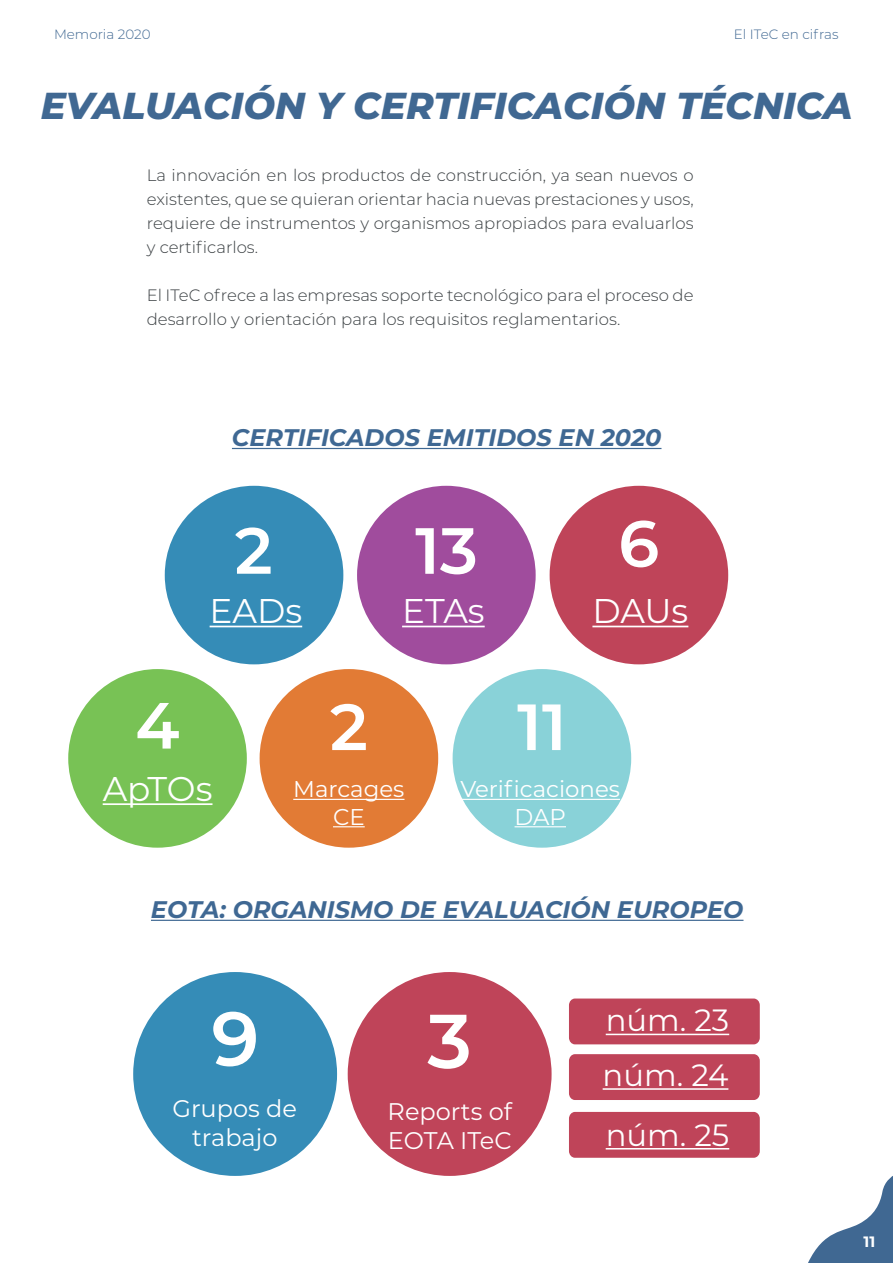
<style>
.page{position:relative;width:893px;height:1263px;background:#fff}
.page>*{position:absolute;margin:0;border:0;box-sizing:border-box;transform-origin:0 0}
.t1{font:600 76.2px "Montserrat";color:#fff}
.t2{font:600 65.1px "Montserrat";color:#fff}
.t3{font:italic 800 37.5px "Montserrat";color:#406892}
.t4{font:34.35px "Montserrat";color:#fff}
.t5{font:30.75px/54.6px "Montserrat";color:#fff}
.t6{font:italic 700 24px "Montserrat";color:#3f6893}
.t7{font:24px/28.8px "Montserrat";color:#fff;text-align:center}
.t8{font:22.8px/27.5px "Montserrat";color:#fff;text-align:center}
.t9{font:300 16.5px/24px "Montserrat";color:#3a3f42;text-align:justify}
.t10{font:700 15px "Montserrat";color:#fff}
.t11{font:300 13.5px "Montserrat";color:#406892}
</style>
<div class="page">
<div style="left:165px;top:486px;width:178px;height:178px;background:#358cb7;border-radius:50%"></div>
<div style="left:357px;top:486px;width:179px;height:178px;background:#a04c9d;border-radius:50%"></div>
<div style="left:550px;top:486px;width:178px;height:178px;background:#bf4459;border-radius:50%"></div>
<div style="left:453px;top:669px;width:178px;height:179px;background:#89d2d8;border-radius:50%"></div>
<div style="left:260px;top:669px;width:178px;height:179px;background:#e27b35;border-radius:50%"></div>
<div style="left:68px;top:669px;width:179px;height:179px;background:#78c255;border-radius:50%"></div>
<div style="left:133px;top:972px;width:204px;height:204px;background:#358cb7;border-radius:50%"></div>
<div style="left:348px;top:972px;width:204px;height:204px;background:#bf4459;border-radius:50%"></div>
<div style="left:569px;top:998px;width:191px;height:46px;background:#bf4459;border-radius:6px"></div>
<div style="left:569px;top:1054px;width:191px;height:46px;background:#bf4459;border-radius:6px"></div>
<div style="left:569px;top:1112px;width:191px;height:46px;background:#bf4459;border-radius:6px"></div>
<svg style="left:808px;top:1176px;width:85px;height:87px"></svg>
<hr style="left:232px;top:448px;width:429px;height:1px;background:#3f6893">
<hr style="left:151px;top:920px;width:592px;height:1px;background:#3f6893">
<hr style="left:210px;top:626px;width:92px;height:1px;background:#fff">
<hr style="left:606px;top:1034px;width:123px;height:1px;background:#fff">
<hr style="left:603px;top:1088px;width:125px;height:2px;background:#fff">
<hr style="left:606px;top:1148px;width:123px;height:1px;background:#fff">
<hr style="left:402px;top:626px;width:83px;height:1px;background:#fff">
<hr style="left:592px;top:626px;width:96px;height:1px;background:#fff">
<hr style="left:103px;top:803px;width:109px;height:2px;background:#fff">
<hr style="left:293px;top:799px;width:111px;height:1px;background:#fff">
<hr style="left:333px;top:826px;width:32px;height:1px;background:#fff">
<hr style="left:460px;top:799px;width:160px;height:1px;background:#fff">
<hr style="left:515px;top:826px;width:51px;height:1px;background:#fff">
<p class="t11" style="left:54px;top:25px;width:98px">Memoria 2020</p>
<p class="t11" style="left:734px;top:25px;width:106px">El ITeC en cifras</p>
<h3 class="t3" style="left:41px;top:78px;width:813px">EVALUACIÓN Y CERTIFICACIÓN TÉCNICA</h3>
<p class="t9" style="left:147px;top:162px;width:548px">La innovación en los productos de construcción, ya sean nuevos o existentes, que se quieran orientar hacia nuevas prestaciones y usos, requiere de instrumentos y organismos apropiados para evaluarlos y certificarlos.</p>
<p class="t9" style="left:147px;top:282px;width:548px">El ITeC ofrece a las empresas soporte tecnológico para el proceso de desarrollo y orientación para los requisitos reglamentarios.</p>
<h3 class="t6" style="left:232px;top:420px;width:431px">CERTIFICADOS EMITIDOS EN 2020</h3>
<h2 class="t2" style="left:235px;top:504px;width:39px">2</h2>
<h3 class="t4" style="left:210px;top:587px;width:94px">EADs</h3>
<h2 class="t2" style="left:135px;top:679px;width:46px">4</h2>
<h2 class="t2" style="left:330px;top:681px;width:39px">2</h2>
<h2 class="t2" style="left:415px;top:504px;width:64px">13</h2>
<h2 class="t2" style="left:618px;top:497px;width:42px">6</h2>
<h3 class="t4" style="left:402px;top:587px;width:84px">ETAs</h3>
<h3 class="t4" style="left:592px;top:587px;width:97px">DAUs</h3>
<h2 class="t2" style="left:517px;top:681px;width:51px">11</h2>
<h3 class="t4" style="left:103px;top:765px;width:111px">ApTOs</h3>
<h3 class="t8" style="left:293px;top:774px;width:113px">Marcages<br>CE</h3>
<h3 class="t8" style="left:460px;top:774px;width:161px">Verificaciones<br>DAP</h3>
<h3 class="t6" style="left:151px;top:892px;width:594px">EOTA: ORGANISMO DE EVALUACIÓN EUROPEO</h3>
<h1 class="t1" style="left:211px;top:985px;width:49px">9</h1>
<h1 class="t1" style="left:427px;top:987px;width:46px">3</h1>
<h3 class="t7" style="left:388px;top:1096px;width:126px;text-align:left">Reports of<br>EOTA ITeC</h3>
<h3 class="t7" style="left:172px;top:1093px;width:126px">Grupos de trabajo</h3>
<h3 class="t5" style="left:603px;top:992px;width:128px">núm. 23 núm. 24</h3>
<h3 class="t5" style="left:606px;top:1106px;width:125px">núm. 25</h3>
<p class="t10" style="left:864px;top:1230px;width:13px">11</p>
</div>
